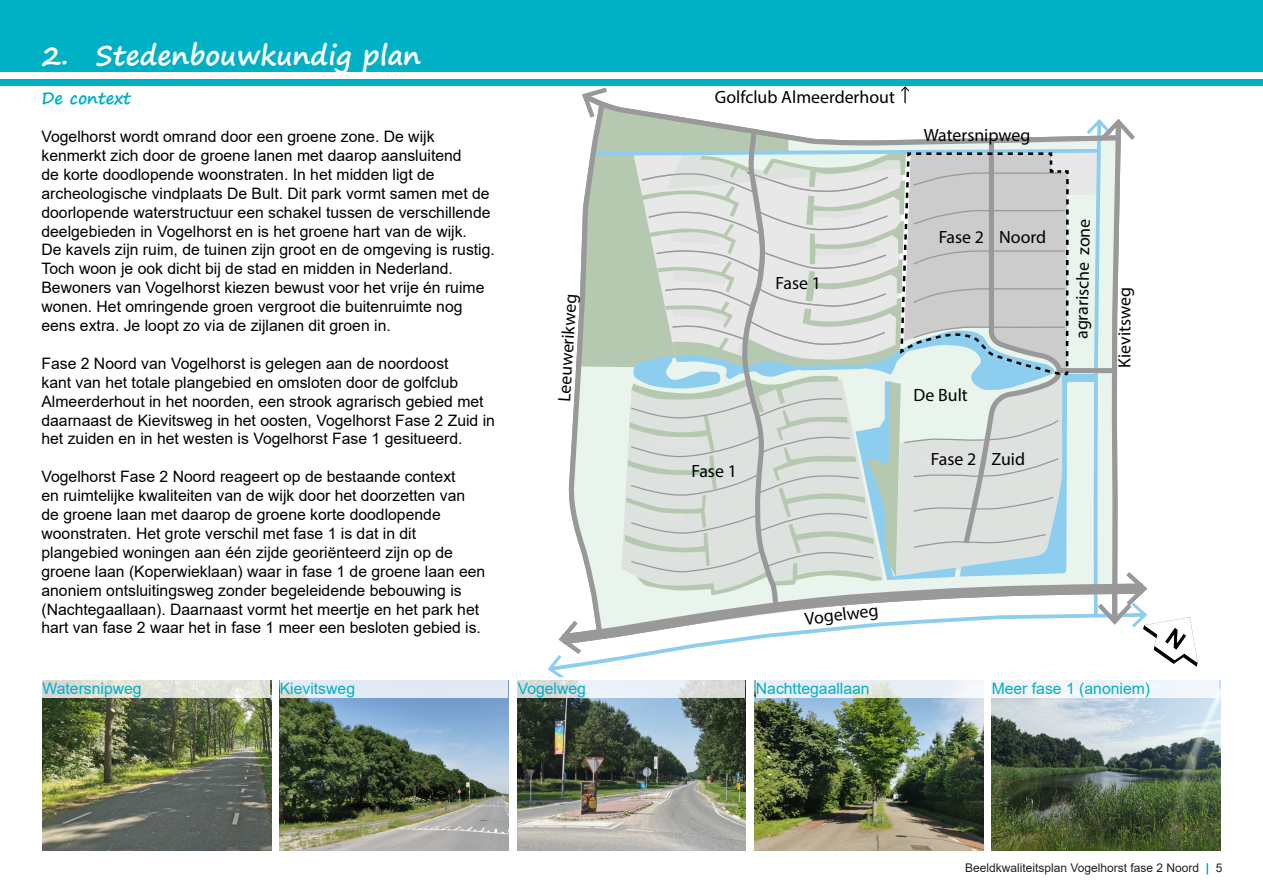
<style>
.page{position:relative;width:1263px;height:893px;background:#fff}
.page>*{position:absolute;margin:0;border:0;box-sizing:border-box;transform-origin:0 0}
.t1{font:700 27px "Segoe Print";color:#fff}
.t2{font:17.85px "Myriad Pro";color:#000}
.t3{font:700 16.5px "Segoe Print";color:#00b0c5}
.t4{font:15.75px/18.9px "Arial";color:#000001}
.t5{font:15.75px "Arial";color:#00b0c5}
.t6{font:12px "Arial";color:#231f20}
</style>
<div class="page">
<svg style="left:1206px;top:863px;width:2px;height:11px"></svg>
<div style="left:0;top:0;width:1263px;height:85px;background:#00b0c5"></div>
<div style="left:0;top:72px;width:1263px;height:7px;background:#fff"></div>
<svg style="left:547px;top:86px;width:601px;height:591px"></svg>
<img style="left:1144px;top:618px;width:53px;height:48px">
<img style="left:43px;top:680px;width:228px;height:170px">
<img style="left:280px;top:680px;width:229px;height:170px">
<img style="left:517px;top:680px;width:229px;height:170px">
<img style="left:754px;top:680px;width:229px;height:170px">
<img style="left:992px;top:680px;width:228px;height:170px">
<svg style="left:43px;top:680px;width:227px;height:17px;background:#dfe2d9"></svg>
<div style="left:280px;top:680px;width:227px;height:17px;background:#e1eaf4"></div>
<svg style="left:518px;top:680px;width:227px;height:17px;background:#e0e4e6"></svg>
<svg style="left:756px;top:680px;width:227px;height:17px;background:#e7eef3"></svg>
<div style="left:992px;top:680px;width:227px;height:17px;background:#f1f5f9"></div>
<p class="t1" style="left:41px;top:30px;width:381px">2. Stedenbouwkundig plan</p>
<p class="t3" style="left:41px;top:83px;width:91px">De context</p>
<p class="t4" style="left:41px;top:127px;width:451px">Vogelhorst wordt omrand door een groene zone. De wijk kenmerkt zich door de groene lanen met daarop aansluitend<br>de korte doodlopende woonstraten. In het midden ligt de archeologische vindplaats De Bult. Dit park vormt samen met de doorlopende waterstructuur een schakel tussen de verschillende deelgebieden in Vogelhorst en is het groene hart van de wijk.</p>
<p class="t4" style="left:41px;top:240px;width:455px">De kavels zijn ruim, de tuinen zijn groot en de omgeving is rustig.<br>Toch woon je ook dicht bij de stad en midden in Nederland.<br>Bewoners van Vogelhorst kiezen bewust voor het vrije én ruime</p>
<p class="t4" style="left:41px;top:297px;width:423px">wonen. Het omringende groen vergroot die buitenruimte nog eens extra. Je loopt zo via de zijlanen dit groen in.</p>
<p class="t4" style="left:41px;top:354px;width:455px">Fase 2 Noord van Vogelhorst is gelegen aan de noordoost<br>kant van het totale plangebied en omsloten door de golfclub Almeerderhout in het noorden, een strook agrarisch gebied met daarnaast de Kievitsweg in het oosten, Vogelhorst Fase 2 Zuid in het zuiden en in het westen is Vogelhorst Fase 1 gesitueerd.</p>
<p class="t4" style="left:41px;top:467px;width:445px">Vogelhorst Fase 2 Noord reageert op de bestaande context<br>en ruimtelijke kwaliteiten van de wijk door het doorzetten van de groene laan met daarop de groene korte doodlopende woonstraten. Het grote verschil met fase 1 is dat in dit plangebied woningen aan één zijde georiënteerd zijn op de groene laan (Koperwieklaan) waar in fase 1 de groene laan een anoniem ontsluitingsweg zonder begeleidende bebouwing is (Nachtegaallaan). Daarnaast vormt het meertje en het park het hart van fase 2 waar het in fase 1 meer een besloten gebied is.</p>
<p class="t2" style="left:553px;top:401px;width:110px;rotate:-87deg">Leeuwerikweg</p>
<p class="t2" style="left:715px;top:86px;width:182px">Golfclub Almeerderhout</p>
<p class="t2" style="left:924px;top:124px;width:108px">Watersnipweg</p>
<p class="t2" style="left:776px;top:272px;width:47px">Fase 1</p>
<p class="t2" style="left:939px;top:226px;width:109px">Fase 2 Noord</p>
<p class="t2" style="left:691px;top:460px;width:47px">Fase 1</p>
<p class="t2" style="left:914px;top:384px;width:56px">De Bult</p>
<p class="t2" style="left:931px;top:448px;width:96px">Fase 2 Zuid</p>
<p class="t2" style="left:1071px;top:339px;width:122px;rotate:-89deg">agrarische zone</p>
<p class="t2" style="left:1113px;top:368px;width:82px;rotate:-90deg">Kievitsweg</p>
<p class="t2" style="left:803px;top:608px;width:76px;rotate:-7deg">Vogelweg</p>
<p class="t5" style="left:43px;top:678px;width:101px">Watersnipweg</p>
<p class="t5" style="left:280px;top:678px;width:77px">Kievitsweg</p>
<p class="t5" style="left:518px;top:678px;width:70px">Vogelweg</p>
<p class="t5" style="left:756px;top:678px;width:115px">Nachttegaallaan</p>
<p class="t5" style="left:992px;top:678px;width:160px">Meer fase 1 (anoniem)</p>
<p class="t6" style="left:965px;top:859px;width:236px">Beeldkwaliteitsplan Vogelhorst fase 2 Noord</p>
<p class="t6" style="left:1216px;top:859px;width:8px">5</p>
</div>
